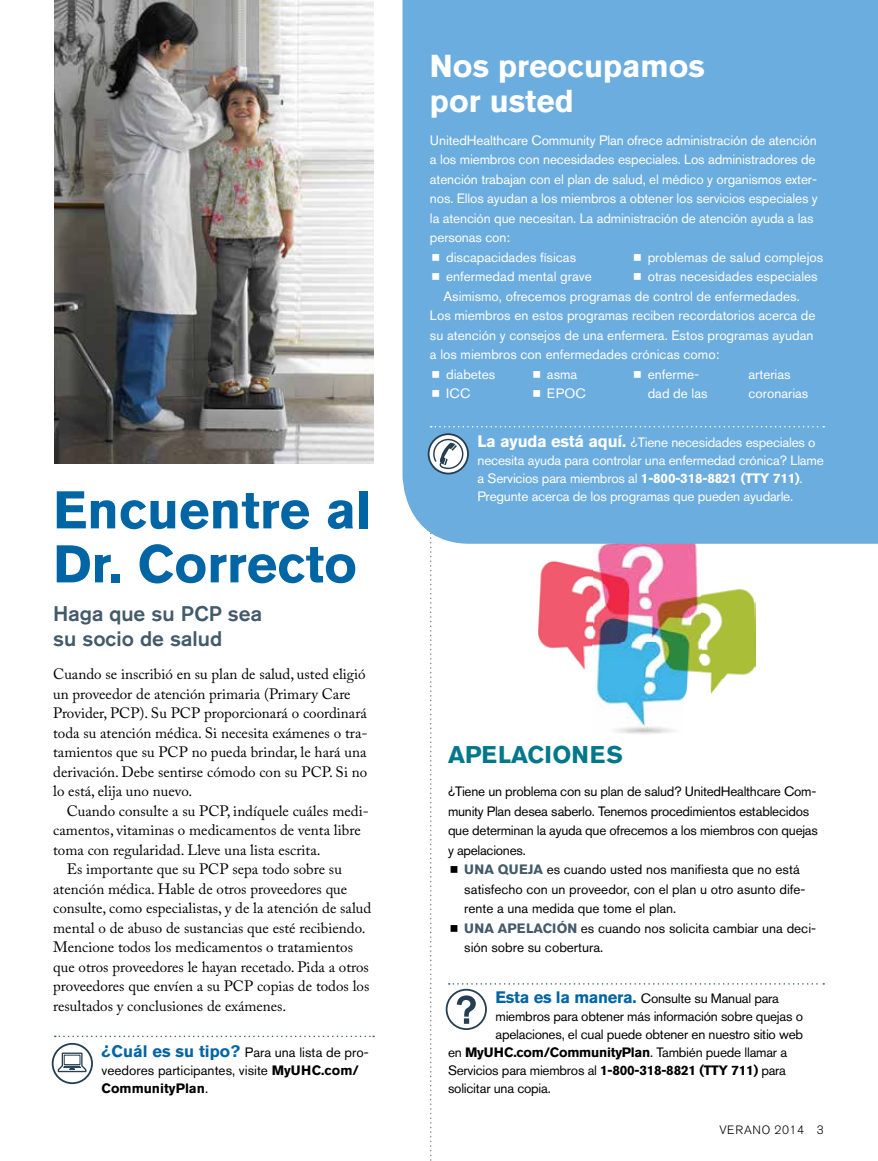
<style>
.page{position:relative;width:878px;height:1161px;background:#fff}
.page>*{position:absolute;margin:0;border:0;box-sizing:border-box;transform-origin:0 0}
.t1{font:700 52.5px/54px "Akzidenz Grotesk BE";color:#0065a4}
.t2{font:700 31.5px/34.5px "Akzidenz Grotesk BE";color:#fff}
.t3{font:700 24px "Akzidenz Grotesk BE";color:#00788a}
.t4{font:500 21px/25.2px "Akzidenz Grotesk BE";color:#425a69}
.t5{font:15px/19.5px "Adobe Caslon Pro";color:#000}
.t6{font:13.5px/18px "Akzidenz Grotesk BE";letter-spacing:-.01em;color:#fff}
.t7{font:13.5px/19.5px "Akzidenz Grotesk BE";letter-spacing:-.02em;color:#000}
.t8{font:13.5px/19.5px "Akzidenz Grotesk BE";color:#000}
.t9{font:700 13.5px "Akzidenz Grotesk BE";letter-spacing:-.02em;color:#000}
.t10{font:13.5px/19.5px "Akzidenz Grotesk BE";letter-spacing:.01em;color:#fff}
.t11{font:300 12px "Akzidenz Grotesk BE";letter-spacing:.05em;color:#000}
.s1{font-weight:700;font-size:16.5px;color:#0065a4}
.s2{font-weight:700}
.s3{font-weight:700;font-size:16.5px}
.s4{font-weight:700;color:#425a69}
.s5{font-weight:400}
</style>
<div class="page">
<img style="left:593px;top:544px;width:108px;height:99px">
<img style="left:538px;top:560px;width:55px;height:101px">
<img style="left:701px;top:589px;width:54px;height:91px">
<img style="left:592px;top:643px;width:91px;height:92px">
<img style="left:683px;top:643px;width:18px;height:55px">
<img style="left:578px;top:661px;width:15px;height:19px">
<img style="left:710px;top:680px;width:12px;height:14px">
<svg style="left:430px;top:546px;width:1px;height:615px"></svg>
<div style="left:402px;top:0;width:476px;height:544px;background:#6caddf"></div>
<img style="left:54px;top:0;width:320px;height:464px">
<svg style="left:55px;top:1036px;width:319px;height:1px"></svg>
<svg style="left:52px;top:1043px;width:41px;height:41px"></svg>
<svg style="left:445px;top:983px;width:379px;height:47px"></svg>
<svg style="left:427px;top:426px;width:397px;height:48px;background:#71aedc"></svg>
<svg style="left:432px;top:254px;width:7px;height:7px"></svg>
<svg style="left:432px;top:273px;width:7px;height:7px"></svg>
<svg style="left:634px;top:254px;width:6px;height:7px"></svg>
<svg style="left:634px;top:273px;width:6px;height:7px"></svg>
<svg style="left:432px;top:371px;width:7px;height:7px"></svg>
<svg style="left:432px;top:390px;width:7px;height:7px"></svg>
<svg style="left:533px;top:371px;width:7px;height:7px"></svg>
<svg style="left:533px;top:390px;width:7px;height:7px"></svg>
<svg style="left:634px;top:371px;width:6px;height:7px"></svg>
<h1 class="t1" style="left:53px;top:483px;width:320px">Encuentre al<br>Dr. Correcto</h1>
<h3 class="t4" style="left:53px;top:601px;width:210px">Haga que su PCP sea su socio de salud</h3>
<p class="t5" style="left:53px;top:664px;width:316px">Cuando se inscribió en su plan de salud, usted eligió un proveedor de atención primaria (Primary Care Provider, PCP). Su PCP proporcionará o coordinará toda su atención médica. Si necesita exámenes o tra&shy;tamientos que su PCP no pueda brindar, le hará una derivación. Debe sentirse cómodo con su PCP. Si no lo está, elija uno nuevo.</p>
<p class="t5" style="left:67px;top:801px;width:303px">Cuando consulte a su PCP, indíquele cuáles medi-</p>
<p class="t5" style="left:53px;top:820px;width:309px">camentos, vitaminas o medicamentos de venta libre</p>
<p class="t5" style="left:53px;top:840px;width:269px">toma con regularidad. Lleve una lista escrita.</p>
<p class="t5" style="left:67px;top:859px;width:277px">Es importante que su PCP sepa todo sobre su</p>
<p class="t5" style="left:53px;top:879px;width:295px">atención médica. Hable de otros proveedores que</p>
<p class="t5" style="left:53px;top:898px;width:319px">consulte, como especialistas, y de la atención de salud</p>
<p class="t5" style="left:53px;top:918px;width:314px">mental o de abuso de sustancias que esté recibiendo.</p>
<p class="t5" style="left:53px;top:937px;width:301px">Mencione todos los medicamentos o tratamientos</p>
<p class="t5" style="left:53px;top:957px;width:317px">que otros proveedores le hayan recetado. Pida a otros</p>
<p class="t5" style="left:53px;top:976px;width:318px">proveedores que envíen a su PCP copias de todos los</p>
<p class="t5" style="left:53px;top:996px;width:235px">resultados y conclusiones de exámenes.</p>
<p class="t8" style="left:102px;top:1043px;width:268px;line-height:18px"><span class="s1">¿Cuál es su tipo?</span> Para una lista de pro&shy;veedores participantes, visite <span class="s2">MyUHC.com/<br>CommunityPlan</span>.</p>
<h2 class="t2" style="left:430px;top:49px;width:276px">Nos preocupamos por usted</h2>
<p class="t6" style="left:430px;top:131px;width:388px">UnitedHealthcare Community Plan ofrece administración de atención</p>
<p class="t6" style="left:430px;top:150px;width:387px">a los miembros con necesidades especiales. Los administradores de</p>
<p class="t6" style="left:430px;top:170px;width:388px">atención trabajan con el plan de salud, el médico y organismos exter-</p>
<p class="t6" style="left:430px;top:189px;width:389px">nos. Ellos ayudan a los miembros a obtener los servicios especiales y</p>
<p class="t6" style="left:430px;top:209px;width:385px">la atención que necesitan. La administración de atención ayuda a las</p>
<p class="t6" style="left:430px;top:228px;width:81px">personas con:</p>
<p class="t6" style="left:446px;top:248px;width:131px">discapacidades físicas</p>
<p class="t6" style="left:446px;top:267px;width:147px">enfermedad mental grave</p>
<p class="t6" style="left:647px;top:248px;width:177px">problemas de salud complejos</p>
<p class="t6" style="left:647px;top:267px;width:171px">otras necesidades especiales</p>
<p class="t6" style="left:443px;top:287px;width:358px">Asimismo, ofrecemos programas de control de enfermedades.</p>
<p class="t6" style="left:430px;top:306px;width:387px">Los miembros en estos programas reciben recordatorios acerca de</p>
<p class="t6" style="left:430px;top:326px;width:385px">su atención y consejos de una enfermera. Estos programas ayudan</p>
<p class="t6" style="left:430px;top:345px;width:291px">a los miembros con enfermedades crónicas como:</p>
<p class="t6" style="left:446px;top:365px;width:51px">diabetes</p>
<p class="t6" style="left:446px;top:384px;width:26px">ICC</p>
<p class="t10" style="left:547px;top:364px;width:41px">asma<br>EPOC</p>
<p class="t6" style="left:647px;top:364px;width:61px;line-height:19.5px">enferme&shy;dad de las</p>
<p class="t6" style="left:748px;top:364px;width:61px;line-height:19.5px">arterias coronarias</p>
<p class="t6" style="left:477px;top:433px;width:348px"><span class="s3">La ayuda está aquí.</span> ¿Tiene necesidades especiales o necesita ayuda para controlar una enfermedad crónica? Llame a Servicios para miembros al <span class="s2">1-800-318-8821 (TTY 711)</span>.<br>Pregunte acerca de los programas que pueden ayudarle.</p>
<h3 class="t3" style="left:448px;top:741px;width:176px">APELACIONES</h3>
<p class="t7" style="left:448px;top:782px;width:371px">¿Tiene un problema con su plan de salud? UnitedHealthcare Com&shy;munity Plan desea saberlo. Tenemos procedimientos establecidos que determinan la ayuda que ofrecemos a los miembros con quejas y apelaciones.</p>
<p class="t8" style="left:464px;top:860px;width:353px"><span class="s4">UNA QUEJA</span> es cuando usted nos manifiesta que no está satisfecho con un proveedor, con el plan u otro asunto dife&shy;rente a una medida que tome el plan.<br><span class="s4">UNA APELACIÓN</span> es cuando nos solicita cambiar una deci&shy;sión sobre su cobertura.</p>
<p class="t7" style="left:495px;top:988px;width:285px"><span class="s1">Esta es la manera.</span> Consulte su Manual para</p>
<p class="t7" style="left:495px;top:1006px;width:309px">miembros para obtener más información sobre quejas o</p>
<p class="t7" style="left:495px;top:1024px;width:309px">apelaciones, el cual puede obtener en nuestro sitio web</p>
<p class="t9" style="left:448px;top:1044px;width:340px"><span class="s5">en</span> MyUHC.com/CommunityPlan<span class="s5">. También puede llamar a</span></p>
<p class="t7" style="left:448px;top:1060px;width:339px">Servicios para miembros al <span class="s2">1-800-318-8821 (TTY 711)</span> para</p>
<p class="t7" style="left:448px;top:1078px;width:104px">solicitar una copia.</p>
<p class="t11" style="left:719px;top:1123px;width:106px">VERANO 2014 3</p>
</div>
